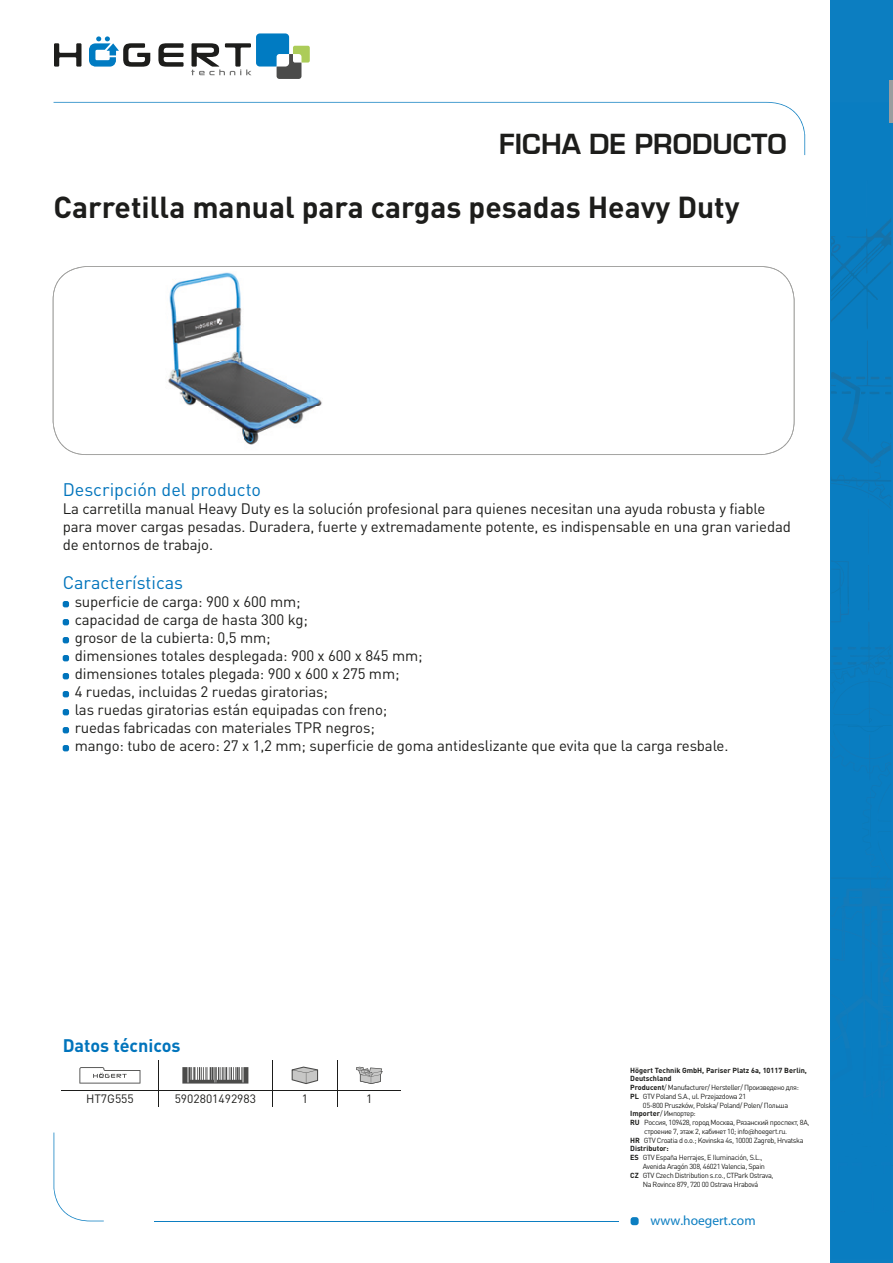
<style>
.page{position:relative;width:893px;height:1263px;background:#fff}
.page>*{position:absolute;margin:0;border:0;box-sizing:border-box;transform-origin:0 0}
.t1{font:700 30px "DIN Pro";color:#1d1d1b}
.t2{font:700 27px "Euromode";color:#1d1d1b}
.t3{font:18px "DIN Pro";color:#0074bc}
.t4{font:700 18px "DIN Pro";color:#0074bc}
.t5{font:15px/18px "DIN Pro";letter-spacing:-.01em;color:#1d1d1b}
.t6{font:13.5px "Myriad Pro";color:#0c7ec1}
.t7{font:12px "DIN Pro";color:#1d1d1b}
.t8{font:7.35px "DIN Pro";letter-spacing:-.05em;color:#1d1d1b}
.t9{font:700 7.35px "DIN Pro";color:#1d1d1b}
.s1{font-weight:700}
.s2{font-family:"Merel"}
</style>
<div class="page">
<div style="left:631px;top:1217px;width:8px;height:8px;background:#0c7ec1;border-radius:3px"></div>
<svg style="left:54px;top:102px;width:751px;height:53px"></svg>
<svg style="left:54px;top:1132px;width:50px;height:89px"></svg>
<hr style="left:154px;top:1220px;width:465px;height:1px;background:#0c7ec1">
<div style="left:830px;top:0;width:63px;height:1263px;background:#0c7ec1"></div>
<img style="left:831px;top:301px;width:37px;height:28px">
<img style="left:887px;top:222px;width:4px;height:45px">
<img style="left:831px;top:222px;width:56px;height:79px">
<svg style="left:831px;top:341px;width:60px;height:422px"></svg>
<img style="left:848px;top:647px;width:43px;height:18px">
<hr style="left:890px;top:80px;width:3px;height:43px;background:#9a9d9f">
<svg style="left:53px;top:266px;width:741px;height:189px"></svg>
<svg style="left:54px;top:43px;width:27px;height:24px"></svg>
<svg style="left:158px;top:43px;width:26px;height:24px"></svg>
<svg style="left:89px;top:36px;width:61px;height:31px"></svg>
<svg style="left:191px;top:33px;width:119px;height:46px"></svg>
<svg style="left:63px;top:601px;width:6px;height:6px"></svg>
<svg style="left:63px;top:619px;width:6px;height:6px"></svg>
<svg style="left:63px;top:637px;width:6px;height:6px"></svg>
<svg style="left:63px;top:655px;width:6px;height:6px"></svg>
<svg style="left:63px;top:673px;width:6px;height:6px"></svg>
<svg style="left:63px;top:691px;width:6px;height:6px"></svg>
<svg style="left:63px;top:709px;width:6px;height:6px"></svg>
<svg style="left:63px;top:727px;width:6px;height:6px"></svg>
<svg style="left:63px;top:745px;width:6px;height:6px"></svg>
<hr style="left:158px;top:1060px;width:1px;height:30px;background:#1d1d1b">
<hr style="left:272px;top:1060px;width:1px;height:30px;background:#1d1d1b">
<hr style="left:337px;top:1060px;width:1px;height:30px;background:#1d1d1b">
<hr style="left:61px;top:1090px;width:98px;height:1px;background:#1d1d1b">
<hr style="left:159px;top:1090px;width:113px;height:1px;background:#1d1d1b">
<svg style="left:158px;top:1091px;width:1px;height:15px"></svg>
<hr style="left:272px;top:1090px;width:66px;height:1px;background:#1d1d1b">
<svg style="left:272px;top:1091px;width:1px;height:15px"></svg>
<hr style="left:338px;top:1090px;width:63px;height:1px;background:#1d1d1b">
<svg style="left:337px;top:1091px;width:1px;height:15px"></svg>
<svg style="left:79px;top:1067px;width:61px;height:16px"></svg>
<svg style="left:182px;top:1067px;width:66px;height:16px"></svg>
<svg style="left:292px;top:1066px;width:26px;height:18px"></svg>
<svg style="left:356px;top:1067px;width:27px;height:17px"></svg>
<img style="left:158px;top:271px;width:172px;height:181px">
<h2 class="t2" style="left:499px;top:128px;width:289px">FICHA DE PRODUCTO</h2>
<h1 class="t1" style="left:54px;top:187px;width:688px">Carretilla manual para cargas pesadas Heavy Duty</h1>
<p class="t3" style="left:63px;top:477px;width:200px">Descripción del producto</p>
<p class="t5" style="left:63px;top:499px;width:730px">La carretilla manual Heavy Duty es la solución profesional para quienes necesitan una ayuda robusta y fiable para mover cargas pesadas. Duradera, fuerte y extremadamente potente, es indispensable en una gran variedad de entornos de trabajo.</p>
<p class="t3" style="left:63px;top:571px;width:122px">Características</p>
<p class="t5" style="left:75px;top:592px;width:655px">superficie de carga: 900 x 600 mm;<br>capacidad de carga de hasta 300 kg;<br>grosor de la cubierta: 0,5 mm;<br>dimensiones totales desplegada: 900 x 600 x 845 mm;<br>dimensiones totales plegada: 900 x 600 x 275 mm;<br>4 ruedas, incluidas 2 ruedas giratorias;<br>las ruedas giratorias están equipadas con freno;<br>ruedas fabricadas con materiales TPR negros;<br>mango: tubo de acero: 27 x 1,2 mm; superficie de goma antideslizante que evita que la carga resbale.</p>
<p class="t4" style="left:63px;top:1033px;width:119px">Datos técnicos</p>
<p class="t7" style="left:86px;top:1090px;width:49px">HT7G555</p>
<p class="t7" style="left:175px;top:1090px;width:83px">5902801492983</p>
<p class="t7" style="left:302px;top:1090px;width:8px">1</p>
<p class="t7" style="left:366px;top:1090px;width:8px">1</p>
<p class="t9" style="left:630px;top:1065px;width:178px">Högert Technik GmbH, Pariser Platz 6a, 10117 Berlin,</p>
<p class="t9" style="left:630px;top:1074px;width:43px">Deutschland</p>
<p class="t8" style="left:630px;top:1082px;width:170px"><span class="s1">Producent</span>/ Manufacturer/ Hersteller/ Произведено для:</p>
<p class="t8" style="left:630px;top:1091px;width:117px"><span class="s1">PL</span> GTV Poland S.A., ul. Przejazdowa 21</p>
<p class="t8" style="left:643px;top:1100px;width:147px">05-800 Pruszków, Polska/ Poland/ Polen/ Польша</p>
<p class="t8" style="left:630px;top:1109px;width:67px"><span class="s1">Importer</span>/ Импортер:</p>
<p class="t8" style="left:630px;top:1117px;width:181px"><span class="s1">RU</span> Россия, 109428, город Москва, Рязанский проспект, 8А,</p>
<p class="t8" style="left:644px;top:1126px;width:144px">строение 7, этаж 2, кабинет 10; info<span class="s2">@</span>hoegert.ru.</p>
<p class="t8" style="left:630px;top:1135px;width:175px"><span class="s1">HR</span> GTV Croatia d o.o.; Kovinska 4s, 10000 Zagreb, Hrvatska</p>
<p class="t9" style="left:630px;top:1144px;width:40px">Distributor:</p>
<p class="t8" style="left:630px;top:1152px;width:134px"><span class="s1">ES</span> GTV España Herrajes, E Iluminación, S.L.,</p>
<p class="t8" style="left:643px;top:1161px;width:124px">Avenida Aragón 308, 46021 Valencia, Spain</p>
<p class="t8" style="left:630px;top:1170px;width:145px"><span class="s1">CZ</span> GTV Czech Distribution s.r.o., CTPark Ostrava,</p>
<p class="t8" style="left:643px;top:1179px;width:117px">Na Rovince 879, 720 00 Ostrava Hrabová</p>
<p class="t6" style="left:651px;top:1212px;width:107px">www.hoegert.com</p>
</div>
